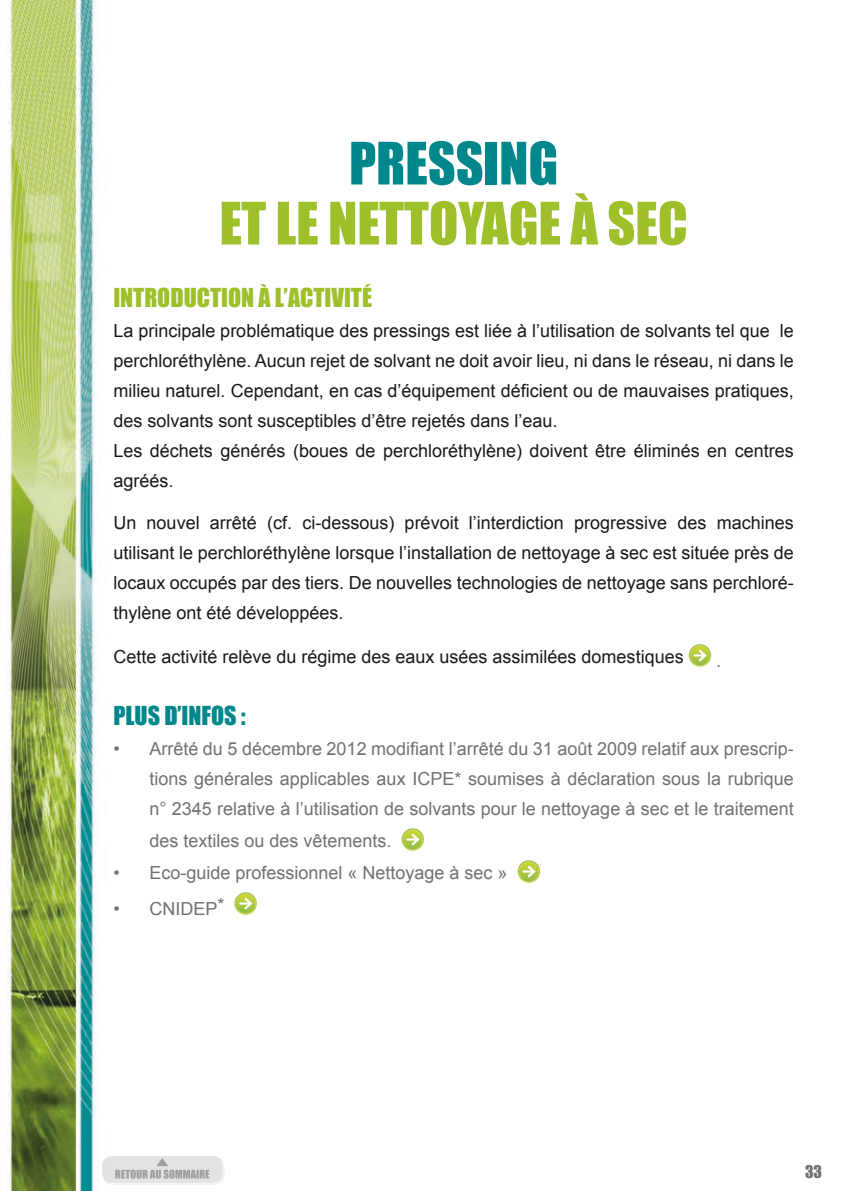
<style>
.page{position:relative;width:842px;height:1191px;background:#fff}
.page>*{position:absolute;margin:0;border:0;box-sizing:border-box;transform-origin:0 0}
.t1{font:54px "Impact";color:#9ec02b}
.t2{font:54px "Impact";color:#00878c}
.t3{font:24px "Impact";color:#9ec02b}
.t4{font:24px "Impact";color:#00878c}
.t5{font:18px/30px "Arial";color:#1a181c}
.t6{font:18px/30px "Arial";color:#707173;text-align:justify}
.t7{font:16px "Impact";color:#707173}
</style>
<div class="page">
<img style="left:6px;top:0;width:706px;height:1191px">
<div style="left:104px;top:1157px;width:120px;height:27px;background:#1a181c;opacity:.25"></div>
<svg style="left:102px;top:1156px;width:121px;height:26px"></svg>
<svg style="left:115px;top:1157px;width:94px;height:21px;background:#cdcece"></svg>
<svg style="left:689px;top:644px;width:22px;height:22px"></svg>
<svg style="left:402px;top:828px;width:22px;height:22px"></svg>
<svg style="left:518px;top:860px;width:22px;height:22px"></svg>
<svg style="left:234px;top:892px;width:23px;height:22px"></svg>
<h1 class="t2" style="left:349px;top:121px;width:211px">PRESSING</h1>
<h1 class="t1" style="left:219px;top:181px;width:470px">ET LE NETTOYAGE À SEC</h1>
<h2 class="t3" style="left:113px;top:278px;width:260px">INTRODUCTION À L’ACTIVITÉ</h2>
<p class="t5" style="left:113px;top:315px;width:682px">La principale problématique des pressings est liée à l’utilisation de solvants tel que le perchloréthylène. Aucun rejet de solvant ne doit avoir lieu, ni dans le réseau, ni dans le milieu naturel. Cependant, en cas d’équipement déficient ou de mauvaises pratiques, des solvants sont susceptibles d’être rejetés dans l’eau.<br>Les déchets générés (boues de perchloréthylène) doivent être éliminés en centres agréés.</p>
<p class="t5" style="left:113px;top:507px;width:682px;text-align:justify">Un nouvel arrêté (cf. ci-dessous) prévoit l’interdiction progressive des machines utilisant le perchloréthylène lorsque l’installation de nettoyage à sec est située près de locaux occupés par des tiers. De nouvelles technologies de nettoyage sans perchloré&shy;thylène ont été développées.</p>
<p class="t5" style="left:113px;top:641px;width:572px">Cette activité relève du régime des eaux usées assimilées domestiques</p>
<p class="t6" style="left:716px;top:645px;width:7px">.</p>
<h2 class="t4" style="left:113px;top:696px;width:134px">PLUS D’INFOS :</h2>
<p class="t6" style="left:149px;top:733px;width:646px;text-indent:-36px">• Arrêté du 5 décembre 2012 modifiant l’arrêté du 31 août 2009 relatif aux prescrip&shy;tions générales applicables aux ICPE* soumises à déclaration sous la rubrique n° 2345 relative à l’utilisation de solvants pour le nettoyage à sec et le traitement</p>
<p class="t6" style="left:149px;top:825px;width:244px">des textiles ou des vêtements.</p>
<p class="t6" style="left:113px;top:857px;width:396px">• Eco-guide professionnel « Nettoyage à sec »</p>
<p class="t6" style="left:113px;top:893px;width:113px">• CNIDEP*</p>
<p class="t7" style="left:805px;top:1159px;width:18px">33</p>
</div>
